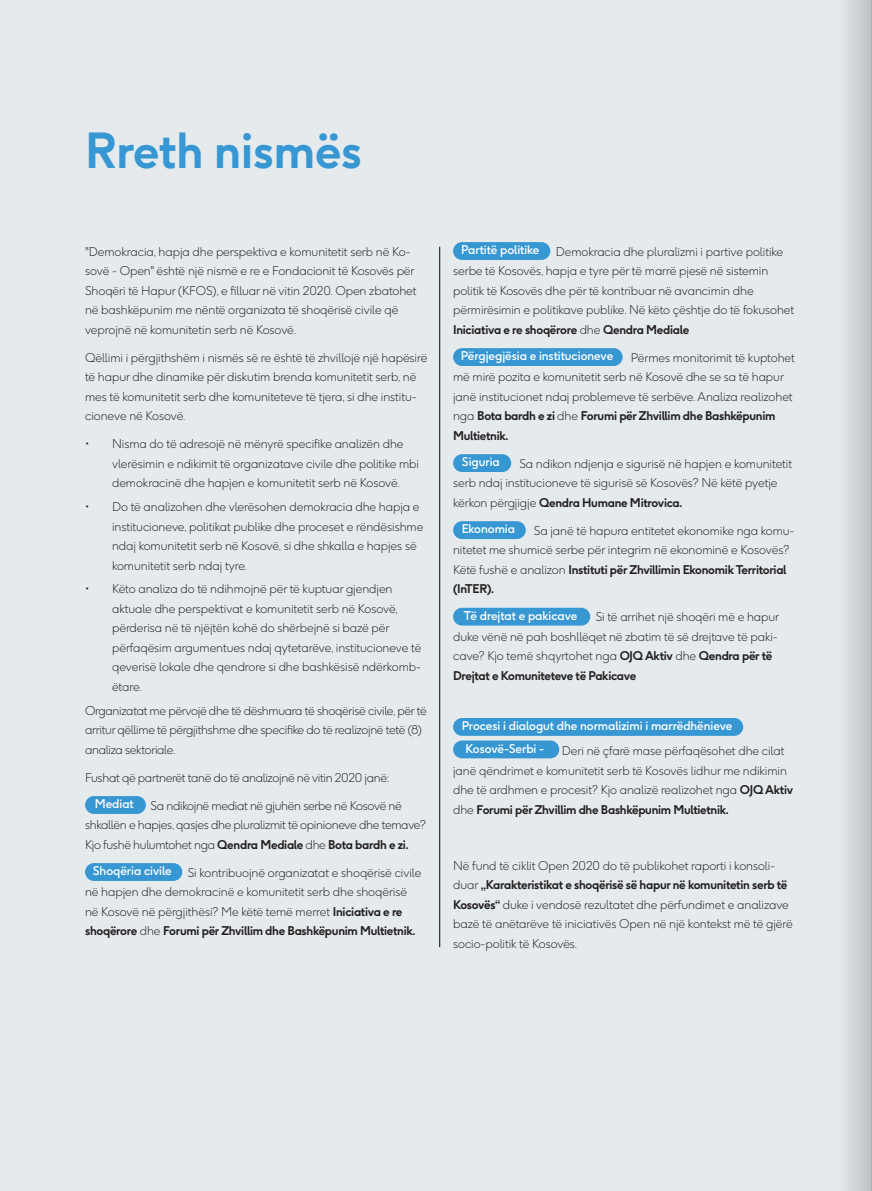
<style>
.page{position:relative;width:872px;height:1191px;background:#e5eaed}
.page>*{position:absolute;margin:0;border:0;box-sizing:border-box;transform-origin:0 0}
.t1{font:700 48px "F37 Ginger Pro";letter-spacing:-.005em;color:#3797d3}
.t2{font:300 12px/19.5px "F37 Ginger Pro";letter-spacing:-.005em;color:#231f20}
.t3{font:300 12px/19.5px "F37 Ginger Pro";letter-spacing:-.025em;color:#231f20}
.t4{font:600 12px/22.5px "F37 Ginger Pro";letter-spacing:-.005em;color:#fff}
.s1{font-weight:700}
</style>
<div class="page">
<div style="left:85px;top:796px;width:61px;height:18px;background:#3797d3;border-radius:9px"></div>
<div style="left:85px;top:863px;width:97px;height:18px;background:#3797d3;border-radius:9px"></div>
<div style="left:453px;top:242px;width:97px;height:18px;background:#3797d3;border-radius:9px"></div>
<div style="left:453px;top:348px;width:169px;height:18px;background:#3797d3;border-radius:9px"></div>
<div style="left:453px;top:454px;width:58px;height:18px;background:#3797d3;border-radius:9px"></div>
<div style="left:453px;top:521px;width:73px;height:18px;background:#3797d3;border-radius:9px"></div>
<div style="left:453px;top:608px;width:137px;height:17px;background:#3797d3;border-radius:9px"></div>
<div style="left:453px;top:718px;width:290px;height:18px;background:#3797d3;border-radius:9px"></div>
<div style="left:453px;top:740px;width:106px;height:18px;background:#3797d3;border-radius:9px"></div>
<hr style="left:439px;top:247px;width:1px;height:700px;background:#16222b">
<div style="left:836px;top:0;width:36px;height:1191px;background:linear-gradient(to right,#e7ecef,#bcc1c6)"></div>
<hr style="left:871px;top:0;width:1px;height:1191px;background:#bcbdc0">
<h1 class="t1" style="left:85px;top:120px;width:278px">Rreth nismës</h1>
<p class="t2" style="left:85px;top:241px;width:333px">"Demokracia, hapja dhe perspektiva e komunitetit serb në Ko&shy;sovë - Open" është një nismë e re e Fondacionit të Kosovës për Shoqëri të Hapur (KFOS), e filluar në vitin 2020. Open zbatohet në bashkëpunim me nëntë organizata të shoqërisë civile që veprojnë në komunitetin serb në Kosovë.</p>
<p class="t2" style="left:85px;top:347px;width:344px">Qëllimi i përgjithshëm i nismës së re është të zhvillojë një hapësirë të hapur dhe dinamike për diskutim brenda komunitetit serb, në mes të komunitetit serb dhe komuniteteve të tjera, si dhe institu&shy;cioneve në Kosovë.</p>
<p class="t2" style="left:112px;top:434px;width:308px;text-indent:-27px">• Nisma do të adresojë në mënyrë specifike analizën dhe vlerësimin e ndikimit të organizatave civile dhe politike mbi demokracinë dhe hapjen e komunitetit serb në Kosovë.</p>
<p class="t2" style="left:112px;top:497px;width:313px;text-indent:-27px">• Do të analizohen dhe vlerësohen demokracia dhe hapja e institucioneve, politikat publike dhe proceset e rëndësishme ndaj komunitetit serb në Kosovë, si dhe shkalla e hapjes së komunitetit serb ndaj tyre.</p>
<p class="t2" style="left:112px;top:579px;width:311px;text-indent:-27px">• Këto analiza do të ndihmojnë për të kuptuar gjendjen aktuale dhe perspektivat e komunitetit serb në Kosovë, përderisa në të njëjtën kohë do shërbejnë si bazë për përfaqësim argumentues ndaj qytetarëve, institucioneve të qeverisë lokale dhe qendrore si dhe bashkësisë ndërkomb&shy;ëtare.</p>
<p class="t3" style="left:85px;top:700px;width:343px">Organizatat me përvojë dhe të dëshmuara të shoqërisë civile, për të arritur qëllime të përgjithshme dhe specifike do të realizojnë tetë (8) analiza sektoriale.</p>
<p class="t3" style="left:85px;top:767px;width:306px">Fushat që partnerët tanë do të analizojnë në vitin 2020 janë:</p>
<p class="t4" style="left:95px;top:792px;width:40px">Mediat</p>
<p class="t3" style="left:85px;top:795px;width:342px;text-indent:66px">Sa ndikojnë mediat në gjuhën serbe në Kosovë në shkallën e hapjes, qasjes dhe pluralizmit të opinioneve dhe temave?<br>Kjo fushë hulumtohet nga <span class="s1">Qendra Mediale</span> dhe <span class="s1">Bota bardh e zi.</span></p>
<p class="t4" style="left:93px;top:859px;width:80px">Shoqëria civile</p>
<p class="t2" style="left:85px;top:862px;width:338px;text-indent:103px">Si kontribuojnë organizatat e shoqërisë civile në hapjen dhe demokracinë e komunitetit serb dhe shoqërisë në Kosovë në përgjithësi? Me këtë temë merret <span class="s1">Iniciativa e re shoqërore</span> dhe <span class="s1">Forumi për Zhvillim dhe Bashkëpunim Multietnik.</span></p>
<p class="t4" style="left:461px;top:239px;width:80px">Partitë politike</p>
<p class="t2" style="left:453px;top:241px;width:342px;text-indent:103px">Demokracia dhe pluralizmi i partive politike serbe të Kosovës, hapja e tyre për të marrë pjesë në sistemin politik të Kosovës dhe për të kontribuar në avancimin dhe përmirësimin e politikave publike. Në këto çështje do të fokusohet <span class="s1">Iniciativa e re shoqërore</span> dhe <span class="s1">Qendra Mediale</span></p>
<p class="t4" style="left:461px;top:345px;width:154px">Përgjegjësia e institucioneve</p>
<p class="t2" style="left:453px;top:347px;width:343px;text-indent:178px">Përmes monitorimit të kuptohet më mirë pozita e komunitetit serb në Kosovë dhe se sa të hapur janë institucionet ndaj problemeve të serbëve. Analiza realizohet nga <span class="s1">Bota bardh e zi</span> dhe <span class="s1">Forumi për Zhvillim dhe Bashkëpunim Multietnik.</span></p>
<p class="t4" style="left:462px;top:451px;width:39px">Siguria</p>
<p class="t2" style="left:453px;top:453px;width:340px;text-indent:66px">Sa ndikon ndjenja e sigurisë në hapjen e komunitetit serb ndaj institucioneve të sigurisë së Kosovës? Në këtë pyetje kërkon përgjigje <span class="s1">Qendra Humane Mitrovica.</span></p>
<p class="t4" style="left:461px;top:518px;width:55px">Ekonomia</p>
<p class="t2" style="left:453px;top:520px;width:343px;text-indent:81px">Sa janë të hapura entitetet ekonomike nga komu&shy;nitetet me shumicë serbe për integrim në ekonominë e Kosovës?<br>Këtë fushë e analizon <span class="s1">Instituti për Zhvillimin Ekonomik Territorial (InTER).</span></p>
<p class="t4" style="left:464px;top:604px;width:115px">Të drejtat e pakicave</p>
<p class="t2" style="left:453px;top:607px;width:328px;text-indent:142px">Si të arrihet një shoqëri më e hapur duke vënë në pah boshllëqet në zbatim të së drejtave të paki&shy;cave? Kjo temë shqyrtohet nga <span class="s1">OJQ Aktiv</span> dhe <span class="s1">Qendra për të Drejtat e Komuniteteve të Pakicave</span></p>
<p class="t4" style="left:465px;top:714px;width:268px;text-indent:-4px">Procesi i dialogut dhe normalizimi i marrëdhënieve<br>Kosovë-Serbi -</p>
<p class="t2" style="left:453px;top:741px;width:341px;text-indent:109px">Deri në çfarë mase përfaqësohet dhe cilat janë qëndrimet e komunitetit serb të Kosovës lidhur me ndikimin dhe të ardhmen e procesit? Kjo analizë realizohet nga <span class="s1">OJQ Aktiv </span>dhe <span class="s1">Forumi për Zhvillim dhe Bashkëpunim Multietnik.</span></p>
<p class="t2" style="left:453px;top:856px;width:341px">Në fund të ciklit Open 2020 do të publikohet raporti i konsoli&shy;duar <span class="s1">„Karakteristikat e shoqërisë së hapur në komunitetin serb të Kosovës“</span> duke i vendosë rezultatet dhe përfundimet e analizave bazë të anëtarëve të iniciativës Open në një kontekst më të gjërë socio-politik të Kosovës.</p>
</div>
